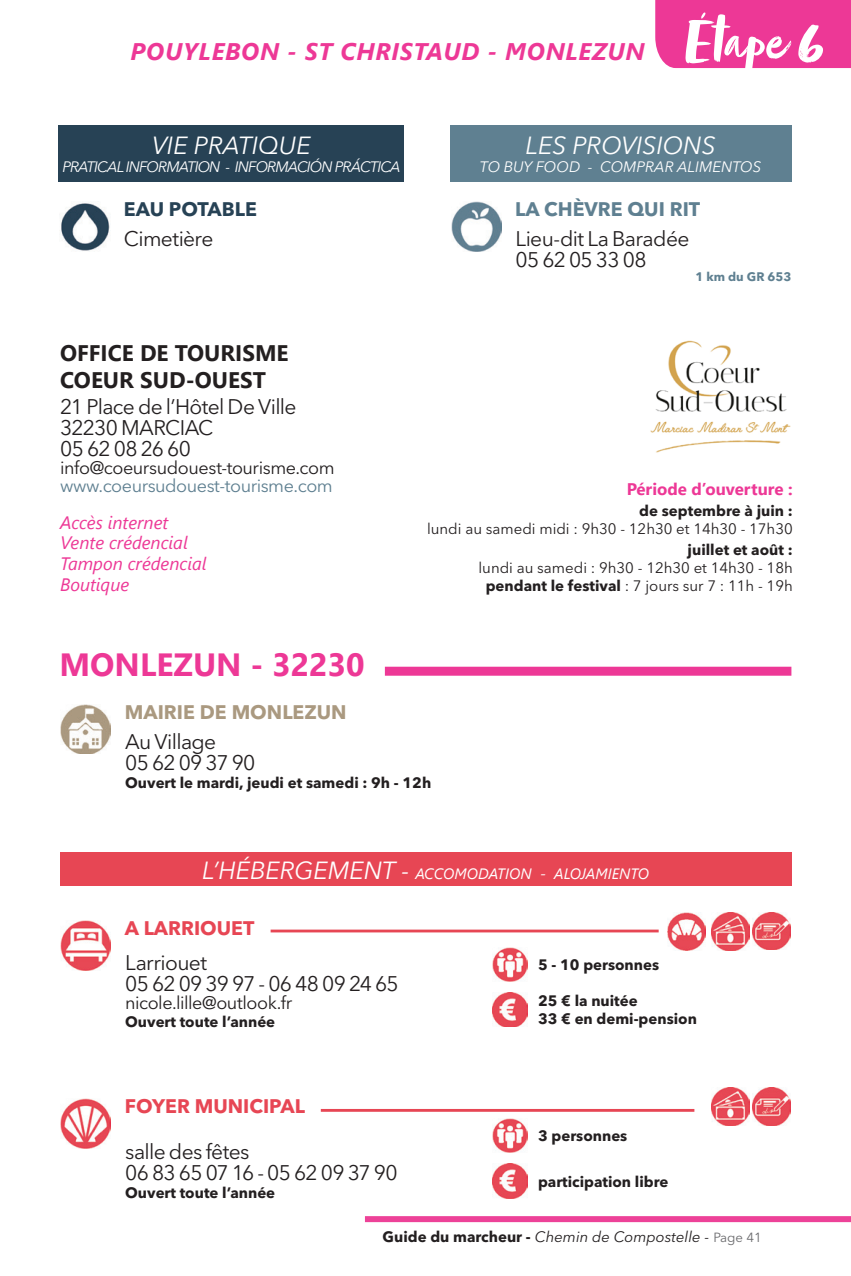
<style>
.page{position:relative;width:851px;height:1276px;background:#fff}
.page>*{position:absolute;margin:0;border:0;box-sizing:border-box;transform-origin:0 0}
.t1{font:66px "Zooja Pro";color:#fff}
.t2{font:700 32.1px "Segoe UI";color:#ed3896}
.t3{font:italic 24.6px "Avenir Next LT Pro";color:#fff}
.t4{font:italic 700 24px "Segoe UI";letter-spacing:.03em;color:#ed3896}
.t5{font:700 22.5px/27px "Segoe UI";color:#231f20}
.t6{font:21px/21px "Avenir Next LT Pro";letter-spacing:-.03em;color:#231f20}
.t7{font:700 19.5px "Avenir Next LT Pro";color:#e74654}
.t8{font:700 19.5px "Avenir Next LT Pro";color:#aa9980}
.t9{font:700 19.5px "Avenir Next LT Pro";color:#5f8091}
.t10{font:700 19.5px "Avenir Next LT Pro";color:#274255}
.t11{font:18px "Avenir Next LT Pro";letter-spacing:-.025em;color:#231f20}
.t12{font:italic 18px/20.7px "Segoe UI";color:#ed3896}
.t13{font:18px "Avenir Next LT Pro";letter-spacing:-.025em;color:#5f8091}
.t14{font:700 16.8px "Segoe UI";color:#ed3896}
.t15{font:700 15px/18px "Avenir Next LT Pro";color:#231f20}
.t16{font:15px/18px "Avenir Next LT Pro";color:#231f20;text-align:center}
.t17{font:italic 15px "Avenir Next LT Pro";color:#231f20}
.t18{font:italic 15px "Avenir Next LT Pro";letter-spacing:-.06em;color:#fff}
.t19{font:italic 15px "Segoe UI";color:#fff}
.t20{font:italic 15px "Avenir Next LT Pro";color:#fff}
.t21{font:700 12.3px "Avenir Next LT Pro";color:#5f8091}
.s1{font-weight:700}
.s2{font-family:"Avenir Next LT Pro";font-size:24.6px}
.s3{font-weight:700;font-style:normal}
.s4{font-style:normal;font-size:13.2px;color:#6b6b6e}
</style>
<div class="page">
<div style="left:365px;top:1216px;width:485px;height:6px;background:#ed4298"></div>
<div style="left:655px;top:0;width:195px;height:68px;background:#ed3896"></div>
<div style="left:449px;top:126px;width:342px;height:56px;background:#5f8091"></div>
<img style="left:451px;top:201px;width:50px;height:50px">
<div style="left:59px;top:126px;width:345px;height:56px;background:#274255"></div>
<img style="left:61px;top:203px;width:49px;height:48px">
<img style="left:650px;top:340px;width:141px;height:113px">
<div style="left:385px;top:666px;width:406px;height:9px;background:#ed3896"></div>
<img style="left:61px;top:704px;width:50px;height:50px">
<img style="left:61px;top:920px;width:50px;height:50px">
<hr style="left:270px;top:929px;width:388px;height:3px;background:#e74654">
<img style="left:492px;top:947px;width:35px;height:34px">
<img style="left:492px;top:992px;width:35px;height:35px">
<img style="left:711px;top:912px;width:38px;height:38px">
<img style="left:667px;top:912px;width:38px;height:38px">
<img style="left:752px;top:912px;width:38px;height:37px">
<img style="left:61px;top:1098px;width:50px;height:50px">
<hr style="left:321px;top:1109px;width:373px;height:2px;background:#e74654">
<img style="left:492px;top:1118px;width:35px;height:35px">
<img style="left:492px;top:1163px;width:35px;height:35px">
<img style="left:711px;top:1087px;width:38px;height:38px">
<img style="left:752px;top:1087px;width:38px;height:38px">
<div style="left:60px;top:852px;width:731px;height:34px;background:#e74654"></div>
<h3 class="t4" style="left:130px;top:28px;width:515px">POUYLEBON - ST CHRISTAUD - MONLEZUN</h3>
<h1 class="t1" style="left:684px;top:1px;width:140px">Étape 6</h1>
<h3 class="t3" style="left:152px;top:131px;width:160px">VIE PRATIQUE</h3>
<p class="t18" style="left:62px;top:158px;width:340px">PRATICAL INFORMATION - INFORMACIÓN PRÁCTICA</p>
<h3 class="t10" style="left:124px;top:197px;width:134px">EAU POTABLE</h3>
<h3 class="t6" style="left:124px;top:228px;width:91px">Cimetière</h3>
<h3 class="t5" style="left:60px;top:337px;width:230px">OFFICE DE TOURISME<br>COEUR SUD-OUEST</h3>
<h3 class="t6" style="left:60px;top:395px;width:238px">21 Place de l’Hôtel De Ville<br>32230 MARCIAC<br>05 62 08 26 60</h3>
<p class="t11" style="left:60px;top:456px;width:276px">info@coeursudouest-tourisme.com</p>
<p class="t13" style="left:60px;top:474px;width:274px">www.coeursudouest-tourisme.com</p>
<p class="t12" style="left:60px;top:509px;width:148px">Accès internet<br>Vente crédencial<br>Tampon crédencial<br>Boutique</p>
<h3 class="t3" style="left:525px;top:131px;width:192px">LES PROVISIONS</h3>
<p class="t20" style="left:480px;top:158px;width:283px">TO BUY FOOD - COMPRAR ALIMENTOS</p>
<h3 class="t9" style="left:515px;top:197px;width:186px">LA CHÈVRE QUI RIT</h3>
<h3 class="t6" style="left:515px;top:228px;width:175px">Lieu-dit La Baradée<br>05 62 05 33 08</h3>
<p class="t21" style="left:695px;top:269px;width:98px">1 km du GR 653</p>
<p class="t14" style="left:626px;top:473px;width:167px">Période d’ouverture :</p>
<p class="t15" style="left:639px;top:501px;width:155px">de septembre à juin :</p>
<p class="t16" style="left:427px;top:519px;width:367px">lundi au samedi midi : 9h30 - 12h30 et 14h30 - 17h30</p>
<p class="t15" style="left:687px;top:540px;width:107px">juillet et août :</p>
<p class="t16" style="left:478px;top:558px;width:316px">lundi au samedi : 9h30 - 12h30 et 14h30 - 18h <span class="s1">pendant le festival</span> : 7 jours sur 7 : 11h - 19h</p>
<h2 class="t2" style="left:60px;top:634px;width:306px">MONLEZUN - 32230</h2>
<h3 class="t8" style="left:125px;top:700px;width:223px">MAIRIE DE MONLEZUN</h3>
<h3 class="t6" style="left:125px;top:731px;width:132px">Au Village<br>05 62 09 37 90</h3>
<p class="t15" style="left:125px;top:773px;width:307px">Ouvert le mardi, jeudi et samedi : 9h - 12h</p>
<p class="t19" style="left:202px;top:859px;width:448px"><span class="s2">L’HÉBERGEMENT -</span> ACCOMODATION - ALOJAMIENTO</p>
<h3 class="t7" style="left:125px;top:916px;width:131px">A LARRIOUET</h3>
<h3 class="t6" style="left:125px;top:952px;width:275px">Larriouet<br>05 62 09 39 97 - 06 48 09 24 65</h3>
<p class="t11" style="left:125px;top:992px;width:169px">nicole.lille@outlook.fr</p>
<p class="t15" style="left:125px;top:1012px;width:151px">Ouvert toute l’année</p>
<h3 class="t7" style="left:125px;top:1094px;width:182px">FOYER MUNICIPAL</h3>
<h3 class="t6" style="left:125px;top:1141px;width:274px">salle des fêtes<br>06 83 65 07 16 - 05 62 09 37 90</h3>
<p class="t15" style="left:125px;top:1183px;width:151px">Ouvert toute l’année</p>
<p class="t15" style="left:538px;top:955px;width:123px">5 - 10 personnes</p>
<p class="t15" style="left:538px;top:992px;width:160px">25 € la nuitée<br>33 € en demi-pension</p>
<p class="t15" style="left:538px;top:1127px;width:91px">3 personnes</p>
<p class="t15" style="left:538px;top:1172px;width:132px">participation libre</p>
<p class="t17" style="left:382px;top:1228px;width:380px"><span class="s3">Guide du marcheur -</span> Chemin de Compostelle - <span class="s4">Page 41</span></p>
</div>
